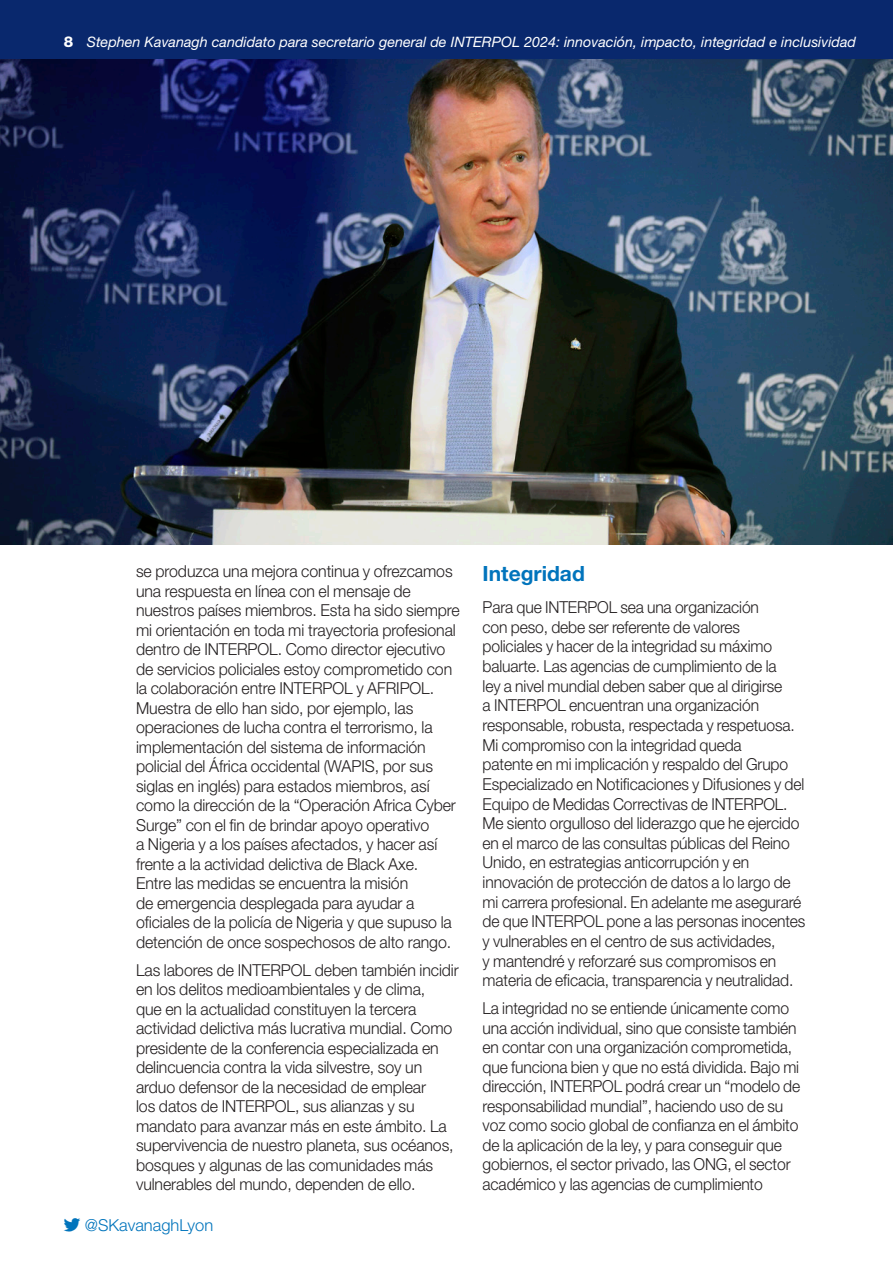
<style>
.page{position:relative;width:893px;height:1263px;background:#fff}
.page>*{position:absolute;margin:0;border:0;box-sizing:border-box;transform-origin:0 0}
.Header_4{font:700 21px "Helvetica Neue LT Std";color:#0174bc}
.t1{font:300 16.5px/19.5px "Helvetica Neue LT Std";letter-spacing:-.01em;color:#231f20;scale:.96 1}
.t2{font:300 16.5px/19.6px "Helvetica Neue LT Std";letter-spacing:-.01em;color:#231f20;scale:.95 1}
.t3{font:300 16.5px "Helvetica Neue LT Std";color:#0174bc}
.t4{font:italic 14.4px "Helvetica Neue LT Std";color:#fff}
.s1{font-weight:800;font-style:normal;font-size:15px}
</style>
<div class="page">
<div style="left:0;top:0;width:893px;height:60px;background:#09286d"></div>
<img style="left:0;top:60px;width:893px;height:484px">
<p class="t4" style="left:64px;top:33px;width:794px"><span class="s1">8</span> Stephen Kavanagh candidato para secretario general de INTERPOL 2024: innovación, impacto, integridad e inclusividad</p>
<p class="t1" style="left:136px;top:561px;width:339px">se produzca una mejora continua y ofrezcamos una respuesta en línea con el mensaje de nuestros países miembros. Esta ha sido siempre mi orientación en toda mi trayectoria profesional dentro de INTERPOL. Como director ejecutivo de servicios policiales estoy comprometido con la colaboración entre INTERPOL y AFRIPOL.<br>Muestra de ello han sido, por ejemplo, las operaciones de lucha contra el terrorismo, la implementación del sistema de información policial del África occidental (WAPIS, por sus siglas en inglés) para estados miembros, así como la dirección de la “Operación Africa Cyber Surge” con el fin de brindar apoyo operativo<br>a Nigeria y a los países afectados, y hacer así frente a la actividad delictiva de Black Axe.<br>Entre las medidas se encuentra la misión<br>de emergencia desplegada para ayudar a oficiales de la policía de Nigeria y que supuso la detención de once sospechosos de alto rango.</p>
<p class="t1" style="left:136px;top:960px;width:338px">Las labores de INTERPOL deben también incidir en los delitos medioambientales y de clima,<br>que en la actualidad constituyen la tercera actividad delictiva más lucrativa mundial. Como presidente de la conferencia especializada en delincuencia contra la vida silvestre, soy un arduo defensor de la necesidad de emplear<br>los datos de INTERPOL, sus alianzas y su mandato para avanzar más en este ámbito. La supervivencia de nuestro planeta, sus océanos, bosques y algunas de las comunidades más vulnerables del mundo, dependen de ello.</p>
<p class="t3" style="left:64px;top:1215px;width:151px">▼▼▼ @SKavanaghLyon</p>
<p class="Header_4" style="left:483px;top:560px;width:104px">Integridad</p>
<p class="t2" style="left:483px;top:597px;width:341px">Para que INTERPOL sea una organización<br>con peso, debe ser referente de valores<br>policiales y hacer de la integridad su máximo baluarte. Las agencias de cumplimiento de la<br>ley a nivel mundial deben saber que al dirigirse<br>a INTERPOL encuentran una organización responsable, robusta, respectada y respetuosa.<br>Mi compromiso con la integridad queda<br>patente en mi implicación y respaldo del Grupo Especializado en Notificaciones y Difusiones y del Equipo de Medidas Correctivas de INTERPOL.<br>Me siento orgulloso del liderazgo que he ejercido en el marco de las consultas públicas del Reino Unido, en estrategias anticorrupción y en innovación de protección de datos a lo largo de mi carrera profesional. En adelante me aseguraré de que INTERPOL pone a las personas inocentes y vulnerables en el centro de sus actividades,<br>y mantendré y reforzaré sus compromisos en materia de eficacia, transparencia y neutralidad.</p>
<p class="t2" style="left:483px;top:998px;width:336px">La integridad no se entiende únicamente como una acción individual, sino que consiste también en contar con una organización comprometida, que funciona bien y que no está dividida. Bajo mi dirección, INTERPOL podrá crear un “modelo de responsabilidad mundial”, haciendo uso de su voz como socio global de confianza en el ámbito de la aplicación de la ley, y para conseguir que gobiernos, el sector privado, las ONG, el sector académico y las agencias de cumplimiento</p>
</div>
